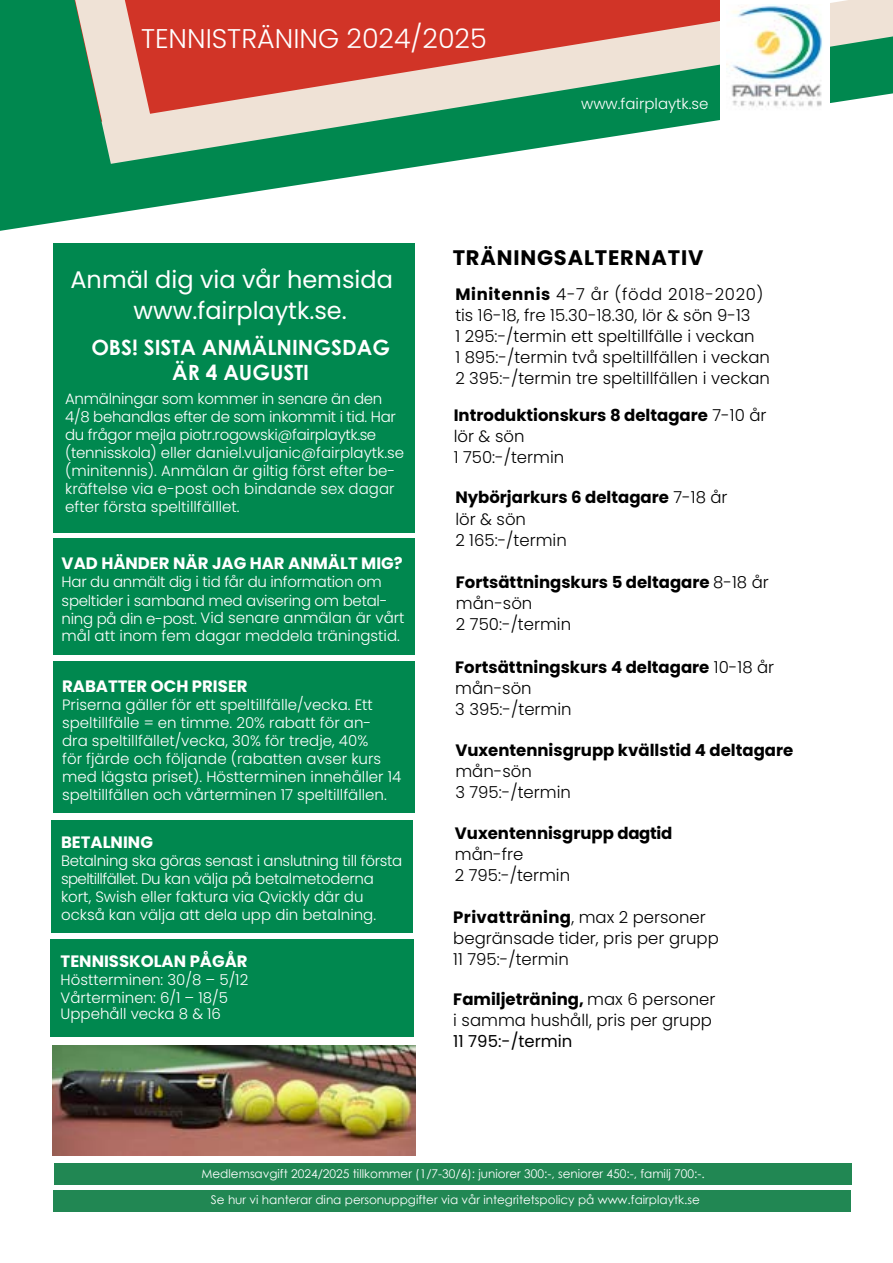
<style>
.page{position:relative;width:893px;height:1263px;background:#fff}
.page>*{position:absolute;margin:0;border:0;box-sizing:border-box;transform-origin:0 0}
.t1{font:36px "Myriad Pro";letter-spacing:.02em;color:#fff}
.t2{font:300 27px "Poppins";color:#fff}
.t3{font:24px/31.5px "Poppins";color:#fff}
.t4{font:700 21px/25.5px "Century Gothic";color:#fff;text-align:center}
.t5{font:700 21px "Poppins";letter-spacing:.04em;color:#000}
.t6{font:300 16.5px/21px "Poppins";color:#000}
.t7{font:700 16.5px/21px "Poppins";color:#000}
.t8{font:700 16.5px "Poppins";color:#fff}
.t9{font:16.5px "Poppins";color:#000}
.t10{font:300 15px/18px "Poppins";color:#fff}
.t11{font:300 15px/18px "Poppins";letter-spacing:-.02em;color:#fff}
.t12{font:12px "Century Gothic";color:#fff}
.s1{font-weight:700}
.s2{font-weight:300}
</style>
<div class="page">
<div style="left:54px;top:1163px;width:798px;height:21px;background:#218753"></div>
<svg style="left:0;top:164px;width:434px;height:67px"></svg>
<svg style="left:152px;top:0;width:741px;height:164px;background:#a9917a"></svg>
<svg style="left:0;top:0;width:152px;height:195px;background:#4b9a70"></svg>
<div style="left:720px;top:0;width:109px;height:129px;background:#fff"></div>
<img style="left:726px;top:4px;width:97px;height:103px">
<div style="left:53px;top:1189px;width:797px;height:22px;background:#218753"></div>
<div style="left:53px;top:243px;width:362px;height:289px;background:#00884f"></div>
<img style="left:52px;top:1046px;width:363px;height:109px">
<div style="left:53px;top:539px;width:361px;height:116px;background:#00884f"></div>
<div style="left:53px;top:662px;width:361px;height:151px;background:#00884f"></div>
<div style="left:50px;top:939px;width:364px;height:97px;background:#00884f"></div>
<div style="left:51px;top:820px;width:362px;height:112px;background:#00884f"></div>
<h1 class="t1" style="left:83px;top:16px;width:427px">TENNISTRÄNING 2019/2020</h1>
<h2 class="t2" style="left:141px;top:23px;width:347px">TENNISTRÄNING 2024/2025</h2>
<p class="t10" style="left:581px;top:95px;width:129px">www.fairplaytk.se</p>
<h3 class="t3" style="left:133px;top:264px;width:261px;text-indent:-63px">Anmäl dig via vår hemsida www.fairplaytk.se.</h3>
<h3 class="t4" style="left:91px;top:333px;width:300px">OBS! SISTA ANMÄLNINGSDAG<br>ÄR 4 AUGUSTI</h3>
<p class="t10" style="left:65px;top:390px;width:340px">Anmälningar som kommer in senare än den 4/8 behandlas efter de som inkommit i tid. Har du frågor mejla piotr.rogowski@fairplaytk.se (tennisskola) eller daniel.vuljanic@fairplaytk.se (minitennis). Anmälan är giltig först efter be&shy;kräftelse via e-post och bindande sex dagar efter första speltillfälllet.</p>
<p class="t8" style="left:62px;top:553px;width:343px">VAD HÄNDER NÄR JAG HAR ANMÄLT MIG?</p>
<p class="t11" style="left:62px;top:572px;width:327px;line-height:19.5px">Har du anmält dig i tid får du information om speltider i samband med avisering om betal-</p>
<p class="t10" style="left:62px;top:609px;width:344px">ning på din e-post. Vid senare anmälan är vårt mål att inom fem dagar meddela träningstid.</p>
<p class="t8" style="left:62px;top:677px;width:187px">RABATTER OCH PRISER</p>
<p class="t10" style="left:62px;top:696px;width:341px">Priserna gäller för ett speltillfälle/vecka. Ett speltillfälle = en timme. 20% rabatt för an-<br>dra speltillfället/vecka, 30% för tredje, 40%<br>för fjärde och följande (rabatten avser kurs med lägsta priset). Höstterminen innehåller 14 speltillfällen och vårterminen 17 speltillfällen.</p>
<p class="t8" style="left:61px;top:833px;width:93px">BETALNING</p>
<p class="t11" style="left:61px;top:852px;width:343px">Betalning ska göras senast i anslutning till första speltillfället. Du kan välja på betalmetoderna kort, Swish eller faktura via Qvickly där du också kan välja att dela upp din betalning.</p>
<p class="t8" style="left:61px;top:951px;width:189px">TENNISSKOLAN PÅGÅR</p>
<p class="t10" style="left:61px;top:971px;width:189px">Höstterminen: 30/8 – 5/12<br>Vårterminen: 6/1 – 18/5</p>
<p class="t10" style="left:61px;top:1005px;width:162px">Uppehåll vecka 8 &amp; 16</p>
<h3 class="t5" style="left:453px;top:245px;width:252px">TRÄNINGSALTERNATIV</h3>
<p class="t6" style="left:455px;top:283px;width:316px"><span class="s1">Minitennis</span> 4-7 år (född 2018-2020) tis 16-18, fre 15.30-18.30, lör &amp; sön 9-13<br>1 295:-/termin ett speltillfälle i veckan<br>1 895:-/termin två speltillfällen i veckan 2 395:-/termin tre speltillfällen i veckan</p>
<p class="t7" style="left:454px;top:405px;width:314px">Introduktionskurs 8 deltagare <span class="s2">7-10 år lör &amp; sön<br>1 750:-/termin</span></p>
<p class="t6" style="left:455px;top:487px;width:274px"><span class="s1">Nybörjarkurs 6 deltagare</span> 7-18 år lör &amp; sön<br>2 165:-/termin</p>
<p class="t7" style="left:456px;top:572px;width:314px">Fortsättningskurs 5 deltagare <span class="s2">8-18 år mån-sön<br>2 750:-/termin</span></p>
<p class="t7" style="left:455px;top:657px;width:320px">Fortsättningskurs 4 deltagare <span class="s2">10-18 år mån-sön<br>3 395:-/termin</span></p>
<p class="t7" style="left:455px;top:740px;width:340px">Vuxentennisgrupp kvällstid 4 deltagare</p>
<p class="t6" style="left:455px;top:761px;width:117px">mån-sön<br>3 795:-/termin</p>
<p class="t7" style="left:455px;top:823px;width:219px">Vuxentennisgrupp dagtid</p>
<p class="t6" style="left:455px;top:844px;width:117px">mån-fre<br>2 795:-/termin</p>
<p class="t6" style="left:453px;top:907px;width:267px"><span class="s1">Privatträning</span>, max 2 personer begränsade tider, pris per grupp<br>11 795:-/termin</p>
<p class="t6" style="left:453px;top:989px;width:264px"><span class="s1">Familjeträning,</span> max 6 personer i samma hushåll, pris per grupp</p>
<p class="t9" style="left:453px;top:1031px;width:121px">11 795:-/termin</p>
<p class="t12" style="left:201px;top:1165px;width:505px">Medlemsavgift 2024/2025 tillkommer (1/7-30/6): juniorer 300:-, seniorer 450:-, familj 700:-.</p>
<p class="t12" style="left:211px;top:1191px;width:491px">Se hur vi hanterar dina personuppgifter via vår integritetspolicy på www.fairplaytk.se</p>
</div>
